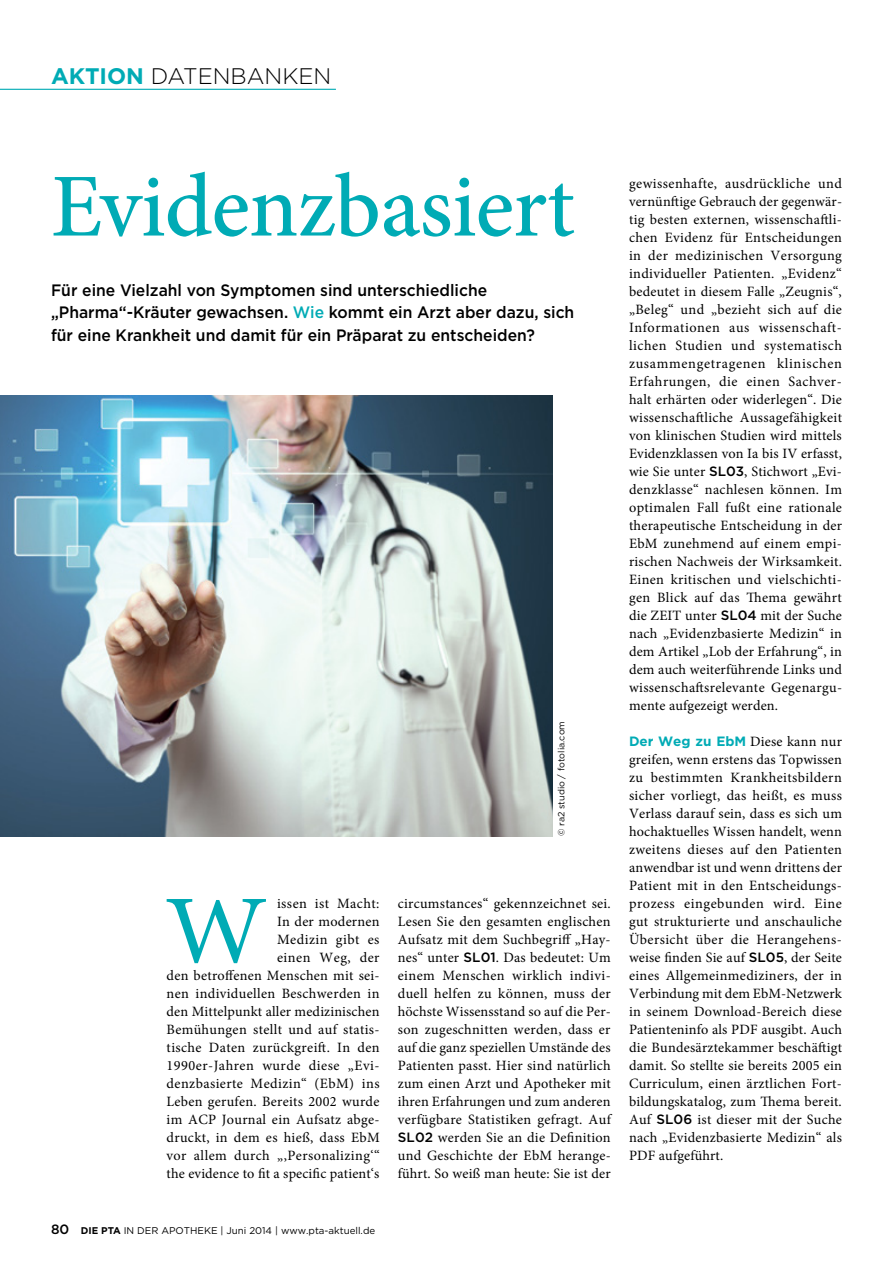
<style>
.page{position:relative;width:893px;height:1263px;background:#fff}
.page>*{position:absolute;margin:0;border:0;box-sizing:border-box;transform-origin:0 0}
.t1{font:97.2px "Minion Pro";color:#00abb5;scale:1.09 1}
.t2{font:500 90px "Minion Pro";letter-spacing:-.01em;color:#00abb5}
.t3{font:300 22.5px "Gotham";color:#000}
.t4{font:500 16.5px/22.5px "Gotham";color:#000;scale:.95 1}
.t5{font:14.25px/18px "Minion Pro";letter-spacing:.02em;color:#000;text-align:justify}
.t6{font:9.75px "Gotham";color:#000}
.t7{font:9px "Gotham";color:#000}
.s1{font-weight:700;color:#00abb5}
.s2{color:#00abb5}
.s3{font-family:"Gotham";font-weight:500;font-size:13.5px}
.s4{font-family:"Gotham";font-weight:700;font-size:13.5px;color:#00abb5}
.s5{font-weight:500;font-size:13.5px}
.s6{font-weight:700}
</style>
<div class="page">
<hr style="left:0;top:89px;width:336px;height:1px;background:#00abb5">
<img style="left:0;top:395px;width:553px;height:441px">
<h3 class="t3" style="left:51px;top:62px;width:282px"><span class="s1">AKTION</span> DATENBANKEN</h3>
<h2 class="t2" style="left:51px;top:146px;width:525px">Evidenzbasiert</h2>
<p class="t4" style="left:51px;top:278px;width:552px">Für eine Vielzahl von Symptomen sind unterschiedliche „Pharma“-Kräuter gewachsen. <span class="s2">Wie</span> kommt ein Arzt aber dazu, sich für eine Krankheit und damit für ein Präparat zu entscheiden?</p>
<p class="t7" style="left:555px;top:836px;width:117px;rotate:-90deg">© ra2 studio / fotolia.com</p>
<p class="t5" style="left:167px;top:895px;width:215px;text-align:right">issen ist Macht:<br>In der modernen<br>Medizin gibt es<br>einen Weg, der<br>den betroffenen Menschen mit sei&shy;nen individuellen Beschwerden in den Mittelpunkt aller medizinischen<br>Bemühungen stellt und auf statis&shy;tische Daten zurückgreift. In den<br>1990er-Jahren wurde diese „Evi&shy;denzbasierte Medizin“ (EbM) ins<br>Leben gerufen. Bereits 2002 wurde im ACP Journal ein Aufsatz abge&shy;druckt, in dem es hieß, dass EbM vor allem durch „,Personalizing‘“ the evidence to fit a specific patient‘s</p>
<p class="t5" style="left:398px;top:895px;width:215px">circumstances“ gekennzeichnet sei.<br>Lesen Sie den gesamten englischen Aufsatz mit dem Suchbegriff „Hay&shy;nes“ unter <span class="s3">SL01</span>. Das bedeutet: Um einem Menschen wirklich indivi&shy;duell helfen zu können, muss der höchste Wissensstand so auf die Per&shy;son zugeschnitten werden, dass er auf die ganz speziellen Umstände des Patienten passt. Hier sind natürlich zum einen Arzt und Apotheker mit ihren Erfahrungen und zum anderen verfügbare Statistiken gefragt. Auf <span class="s3">SL02</span> werden Sie an die Definition und Geschichte der EbM herange&shy;führt. So weiß man heute: Sie ist der</p>
<h1 class="t1" style="left:165px;top:866px;width:96px">W</h1>
<p class="t5" style="left:629px;top:175px;width:215px">gewissenhafte, ausdrückliche und vernünftige Gebrauch der gegenwär&shy;tig besten externen, wissenschaftli&shy;chen Evidenz für Entscheidungen in der medizinischen Versorgung individueller Patienten. „Evidenz“ bedeutet in diesem Falle „Zeugnis“, „Beleg“ und „bezieht sich auf die Informationen aus wissenschaft&shy;lichen Studien und systematisch zusammengetragenen klinischen Erfahrungen, die einen Sachver&shy;halt erhärten oder widerlegen“. Die wissenschaftliche Aussagefähigkeit von klinischen Studien wird mittels Evidenzklassen von Ia bis IV erfasst, wie Sie unter <span class="s3">SL03</span>, Stichwort „Evi&shy;denzklasse“ nachlesen können. Im optimalen Fall fußt eine rationale therapeutische Entscheidung in der EbM zunehmend auf einem empi&shy;rischen Nachweis der Wirksamkeit.<br>Einen kritischen und vielschichti&shy;gen Blick auf das Thema gewährt die ZEIT unter <span class="s3">SL04</span> mit der Suche nach „Evidenzbasierte Medizin“ in dem Artikel „Lob der Erfahrung“, in dem auch weiterführende Links und wissenschaftsrelevante Gegenargu&shy;mente aufgezeigt werden.</p>
<p class="t5" style="left:629px;top:733px;width:215px"><span class="s4">Der Weg zu EbM</span> Diese kann nur greifen, wenn erstens das Topwissen zu bestimmten Krankheitsbildern sicher vorliegt, das heißt, es muss Verlass darauf sein, dass es sich um hochaktuelles Wissen handelt, wenn zweitens dieses auf den Patienten anwendbar ist und wenn drittens der Patient mit in den Entscheidungs&shy;prozess eingebunden wird. Eine gut strukturierte und anschauliche Übersicht über die Herangehens&shy;weise finden Sie auf <span class="s3">SL05</span>, der Seite eines Allgemeinmediziners, der in Verbindung mit dem EbM-Netzwerk in seinem Download-Bereich diese Patienteninfo als PDF ausgibt. Auch die Bundesärztekammer beschäftigt damit. So stellte sie bereits 2005 ein Curriculum, einen ärztlichen Fort&shy;bildungskatalog, zum Thema bereit.<br>Auf <span class="s3">SL06</span> ist dieser mit der Suche nach „Evidenzbasierte Medizin“ als PDF aufgeführt.</p>
<p class="t6" style="left:51px;top:1224px;width:326px"><span class="s5">80</span> <span class="s6">DIE PTA</span> IN DER APOTHEKE | Juni 2014 | www.pta-aktuell.de</p>
</div>
